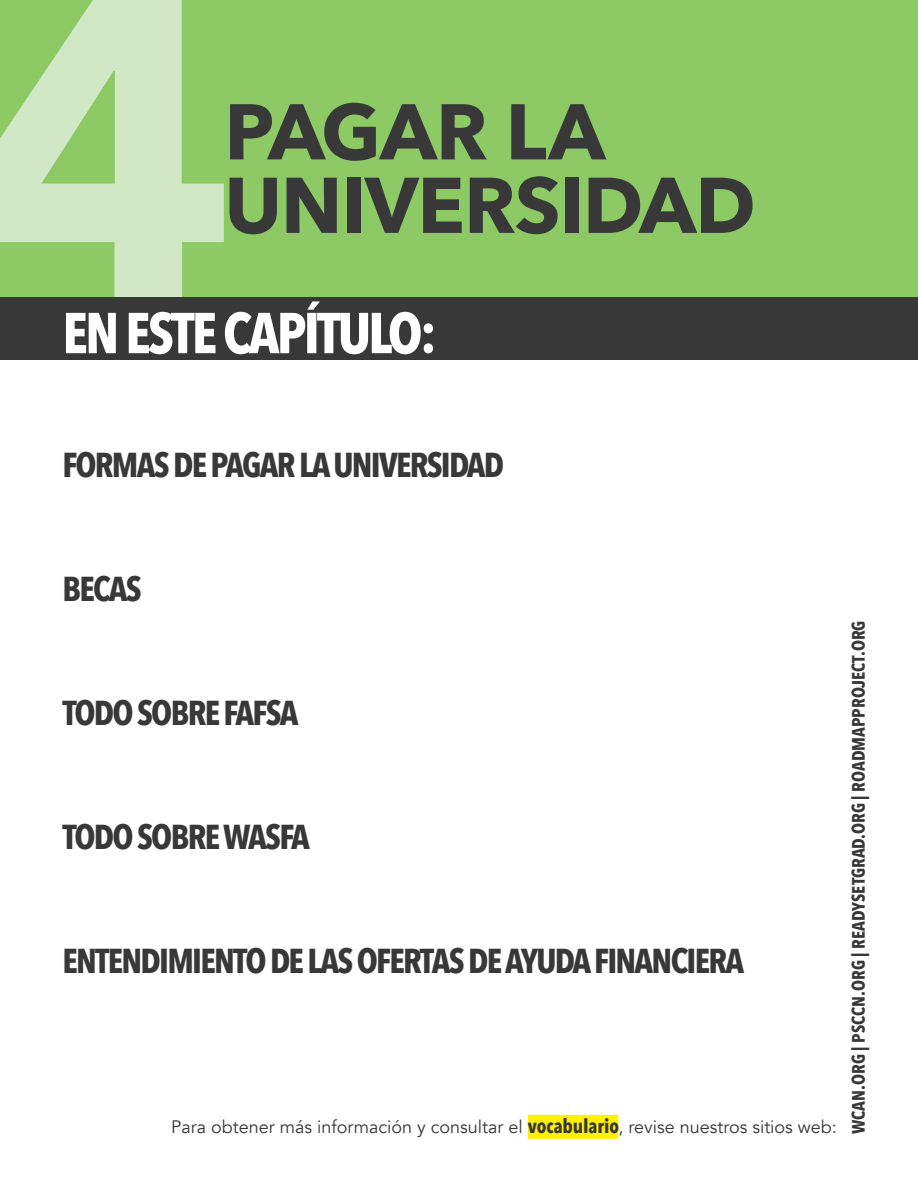
<style>
.page{position:relative;width:918px;height:1188px;background:#fff}
.page>*{position:absolute;margin:0;border:0;box-sizing:border-box;transform-origin:0 0}
.t1{font:700 430.5px "Avenir Next";color:#d1e8c6}
.t2{font:700 78px/73.5px "Avenir Next";letter-spacing:-.015em;color:#383839}
.t3{font:700 57px "Avenir Next Condensed";letter-spacing:-.05em;color:#fff}
.t4{font:700 34.5px "Avenir Next Condensed";letter-spacing:-.05em;color:#383839}
.t5{font:18px "Avenir";color:#383839}
.t6{font:700 18px "Avenir Next Condensed";color:#383839}
.s1{font-family:"Avenir Next Condensed";font-weight:700;font-size:19.5px}
</style>
<div class="page">
<div style="left:0;top:0;width:918px;height:302px;background:#8dc964"></div>
<div style="left:0;top:297px;width:918px;height:63px;background:#383839"></div>
<div style="left:528px;top:1115px;width:90px;height:24px;background:#fff101"></div>
<h1 class="t1" style="left:-40px;top:-222px;width:280px">4</h1>
<h2 class="t2" style="left:224px;top:94px;width:533px">PAGAR LA<br>UNIVERSIDAD</h2>
<h3 class="t3" style="left:62px;top:298px;width:376px">EN ESTE CAPÍTULO:</h3>
<p class="t4" style="left:62px;top:444px;width:443px">FORMAS DE PAGAR LA UNIVERSIDAD</p>
<p class="t4" style="left:62px;top:568px;width:81px">BECAS</p>
<p class="t4" style="left:62px;top:692px;width:238px">TODO SOBRE FAFSA</p>
<p class="t4" style="left:62px;top:816px;width:249px">TODO SOBRE WASFA</p>
<p class="t4" style="left:62px;top:940px;width:683px">ENTENDIMIENTO DE LAS OFERTAS DE AYUDA FINANCIERA</p>
<p class="t5" style="left:171px;top:1116px;width:667px">Para obtener más información y consultar el <span class="s1">vocabulario</span>, revise nuestros sitios web:</p>
<p class="t6" style="left:847px;top:1134px;width:515px;rotate:-90deg">WCAN.ORG | PSCCN.ORG | READYSETGRAD.ORG | ROADMAPPROJECT.ORG</p>
</div>
